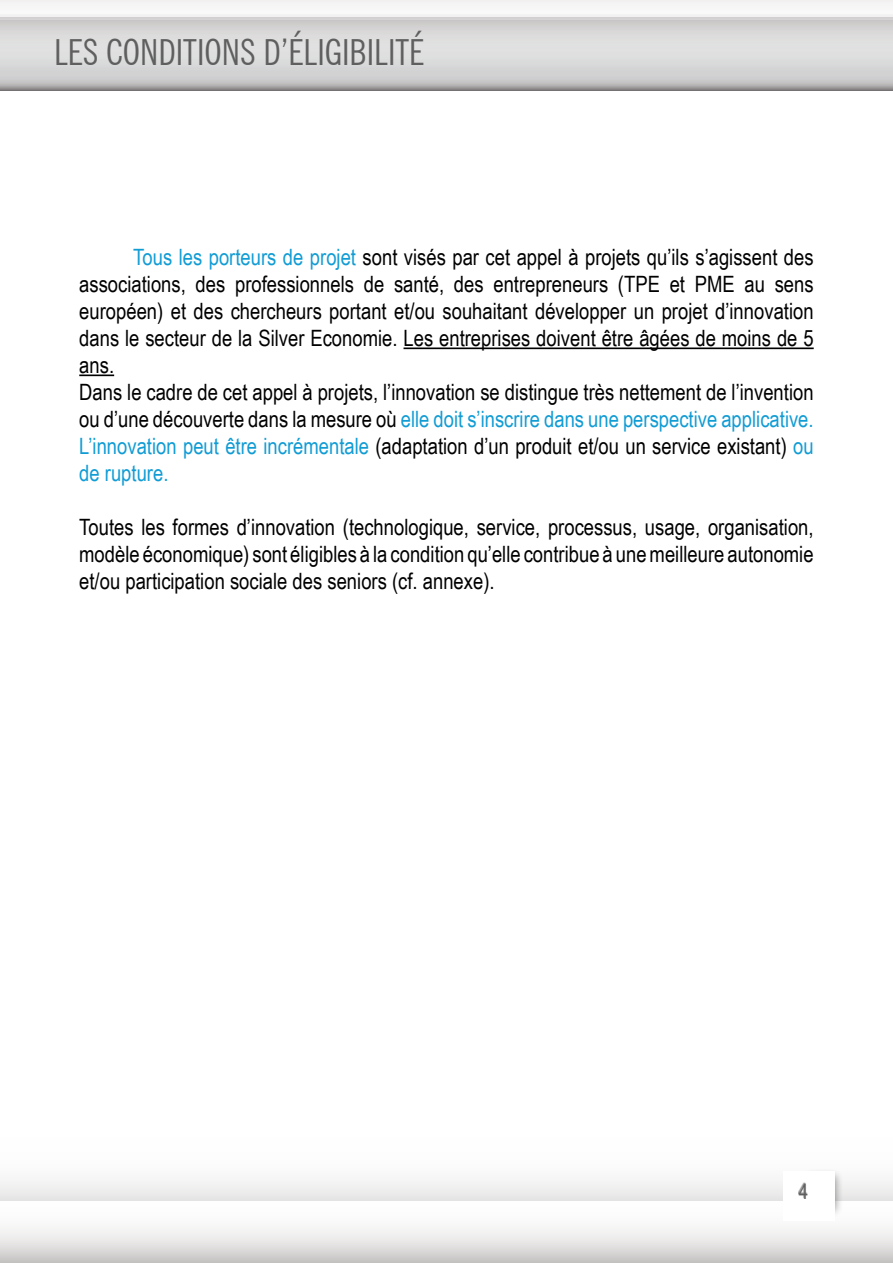
<style>
.page{position:relative;width:893px;height:1263px;background:#fff}
.page>*{position:absolute;margin:0;border:0;box-sizing:border-box;transform-origin:0 0}
.t1{font:condensed 36px "News Gothic BT";color:#5f5f5f}
.t2{font:22.5px/27px "Arial Narrow";color:#000}
.t3{font:21px "Arial Narrow";color:#5f5f5f}
.s1{color:#119cd4}
</style>
<div class="page">
<svg style="left:0;top:1200px;width:893px;height:63px"></svg>
<div style="left:0;top:1181px;width:893px;height:19px;background:#eeeded"></div>
<svg style="left:0;top:0;width:893px;height:90px"></svg>
<div style="left:801px;top:1168px;width:43px;height:50px;background:#000;opacity:.42"></div>
<div style="left:783px;top:1171px;width:52px;height:50px;background:#fff"></div>
<div style="left:798px;top:1182px;width:10px;height:16px;background:#000;opacity:.45"></div>
<hr style="left:403px;top:347px;width:411px;height:2px;background:#000">
<hr style="left:79px;top:374px;width:35px;height:2px;background:#000">
<h1 class="t1" style="left:54px;top:30px;width:372px">LES CONDITIONS D’ÉLIGIBILITÉ</h1>
<p class="t2" style="left:79px;top:243px;width:736px;text-indent:54px"><span class="s1">Tous les porteurs de projet</span> sont visés par cet appel à projets qu’ils s’agissent des associations, des professionnels de santé, des entrepreneurs (TPE et PME au sens européen) et des chercheurs portant et/ou souhaitant développer un projet d’innovation dans le secteur de la Silver Economie. Les entreprises doivent être âgées de moins de 5 ans.<br>Dans le cadre de cet appel à projets, l’innovation se distingue très nettement de l’invention ou d’une découverte dans la mesure où <span class="s1">elle doit s’inscrire dans une perspective applicative.<br>L’innovation peut être incrémentale</span> (adaptation d’un produit et/ou un service existant) <span class="s1">ou de rupture.</span></p>
<p class="t2" style="left:79px;top:513px;width:736px;text-align:justify">Toutes les formes d’innovation (technologique, service, processus, usage, organisation, modèle économique) sont éligibles à la condition qu’elle contribue à une meilleure autonomie et/ou participation sociale des seniors (cf. annexe).</p>
<p class="t3" style="left:799px;top:1176px;width:11px">4</p>
</div>
